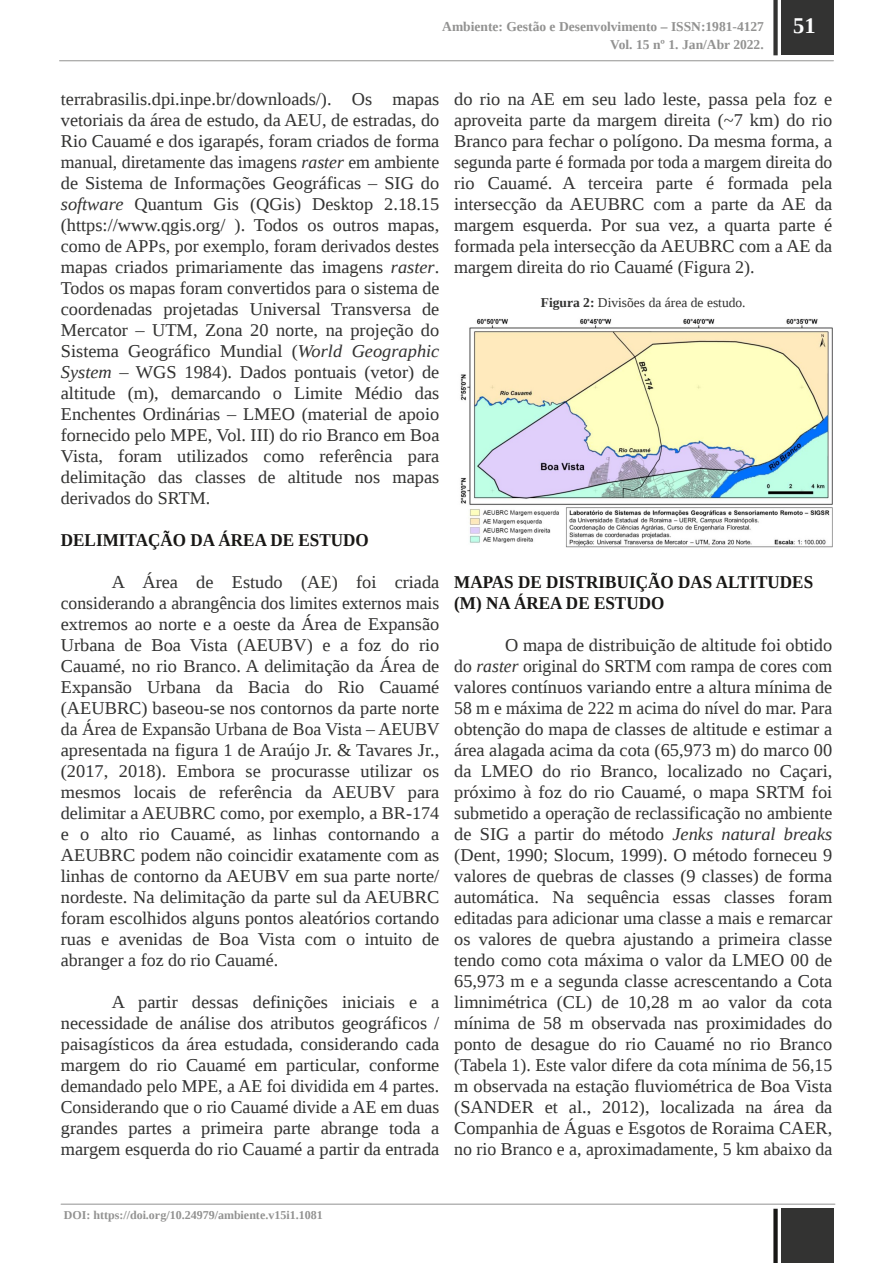
<style>
.page{position:relative;width:893px;height:1263px;background:#fff}
.page>*{position:absolute;margin:0;border:0;box-sizing:border-box;transform-origin:0 0}
.t1{font:700 22.5px "Liberation Serif";color:#fff}
.t2{font:18px/21px "Liberation Serif";color:#333332;text-align:justify}
.t3{font:700 18px/21px "Liberation Serif";letter-spacing:.005em;color:#181715;scale:.95 1}
.t4{font:700 13.5px/18px "Liberation Serif";color:#929291;text-align:right}
.t5{font:13.5px "Liberation Serif";color:#333332}
.t6{font:700 12px "Liberation Serif";color:#929291}
.s1{font-style:italic}
.s2{font-weight:700}
</style>
<div class="page">
<div style="left:781px;top:0;width:52px;height:55px;background:#333332"></div>
<div style="left:773px;top:0;width:5px;height:55px;background:#333332"></div>
<div style="left:781px;top:1209px;width:52px;height:54px;background:#333332"></div>
<div style="left:773px;top:1209px;width:5px;height:54px;background:#181715"></div>
<hr style="left:60px;top:60px;width:773px;height:1px;background:#929291">
<hr style="left:61px;top:1204px;width:774px;height:1px;background:#929291">
<img style="left:460px;top:318px;width:372px;height:229px">
<p class="t4" style="left:442px;top:18px;width:323px">Ambiente: Gestão e Desenvolvimento – ISSN:1981-4127<br>Vol. 15 nº 1. Jan/Abr 2022.</p>
<p class="t1" style="left:793px;top:13px;width:24px">51</p>
<p class="t2" style="left:61px;top:88px;width:380px">terrabrasilis.dpi.inpe.br/downloads/). Os mapas vetoriais da área de estudo, da AEU, de estradas, do Rio Cauamé e dos igarapés, foram criados de forma manual, diretamente das imagens <span class="s1">raster</span> em ambiente de Sistema de Informações Geográficas – SIG do <span class="s1">software</span> Quantum Gis (QGis) Desktop 2.18.15 (https://www.qgis.org/ ). Todos os outros mapas, como de APPs, por exemplo, foram derivados destes mapas criados primariamente das imagens <span class="s1">raster</span>.<br>Todos os mapas foram convertidos para o sistema de coordenadas projetadas Universal Transversa de Mercator – UTM, Zona 20 norte, na projeção do Sistema Geográfico Mundial (<span class="s1">World Geographic System</span> – WGS 1984). Dados pontuais (vetor) de altitude (m), demarcando o Limite Médio das Enchentes Ordinárias – LMEO (material de apoio fornecido pelo MPE, Vol. III) do rio Branco em Boa Vista, foram utilizados como referência para delimitação das classes de altitude nos mapas derivados do SRTM.</p>
<p class="t3" style="left:61px;top:529px;width:326px">DELIMITAÇÃO DA ÁREA DE ESTUDO</p>
<p class="t2" style="left:61px;top:571px;width:380px;text-indent:51px">A Área de Estudo (AE) foi criada considerando a abrangência dos limites externos mais extremos ao norte e a oeste da Área de Expansão Urbana de Boa Vista (AEUBV) e a foz do rio Cauamé, no rio Branco. A delimitação da Área de Expansão Urbana da Bacia do Rio Cauamé (AEUBRC) baseou-se nos contornos da parte norte da Área de Expansão Urbana de Boa Vista – AEUBV apresentada na figura 1 de Araújo Jr. &amp; Tavares Jr., (2017, 2018). Embora se procurasse utilizar os mesmos locais de referência da AEUBV para delimitar a AEUBRC como, por exemplo, a BR-174 e o alto rio Cauamé, as linhas contornando a AEUBRC podem não coincidir exatamente com as linhas de contorno da AEUBV em sua parte norte/ nordeste. Na delimitação da parte sul da AEUBRC foram escolhidos alguns pontos aleatórios cortando ruas e avenidas de Boa Vista com o intuito de abranger a foz do rio Cauamé.</p>
<p class="t2" style="left:61px;top:991px;width:380px;text-indent:51px">A partir dessas definições iniciais e a necessidade de análise dos atributos geográficos / paisagísticos da área estudada, considerando cada margem do rio Cauamé em particular, conforme demandado pelo MPE, a AE foi dividida em 4 partes.<br>Considerando que o rio Cauamé divide a AE em duas grandes partes a primeira parte abrange toda a margem esquerda do rio Cauamé a partir da entrada</p>
<p class="t2" style="left:454px;top:88px;width:380px">do rio na AE em seu lado leste, passa pela foz e aproveita parte da margem direita (~7 km) do rio Branco para fechar o polígono. Da mesma forma, a segunda parte é formada por toda a margem direita do rio Cauamé. A terceira parte é formada pela intersecção da AEUBRC com a parte da AE da margem esquerda. Por sua vez, a quarta parte é formada pela intersecção da AEUBRC com a AE da margem direita do rio Cauamé (Figura 2).</p>
<p class="t5" style="left:541px;top:295px;width:206px"><span class="s2">Figura 2:</span> Divisões da área de estudo.</p>
<p class="t3" style="left:454px;top:571px;width:379px">MAPAS DE DISTRIBUIÇÃO DAS ALTITUDES (M) NA ÁREA DE ESTUDO</p>
<p class="t2" style="left:454px;top:634px;width:380px;text-indent:51px">O mapa de distribuição de altitude foi obtido do <span class="s1">raster</span> original do SRTM com rampa de cores com valores contínuos variando entre a altura mínima de 58 m e máxima de 222 m acima do nível do mar. Para obtenção do mapa de classes de altitude e estimar a área alagada acima da cota (65,973 m) do marco 00 da LMEO do rio Branco, localizado no Caçari, próximo à foz do rio Cauamé, o mapa SRTM foi submetido a operação de reclassificação no ambiente de SIG a partir do método <span class="s1">Jenks natural breaks </span>(Dent, 1990; Slocum, 1999). O método forneceu 9 valores de quebras de classes (9 classes) de forma automática. Na sequência essas classes foram editadas para adicionar uma classe a mais e remarcar os valores de quebra ajustando a primeira classe tendo como cota máxima o valor da LMEO 00 de 65,973 m e a segunda classe acrescentando a Cota limnimétrica (CL) de 10,28 m ao valor da cota mínima de 58 m observada nas proximidades do ponto de desague do rio Cauamé no rio Branco (Tabela 1). Este valor difere da cota mínima de 56,15 m observada na estação fluviométrica de Boa Vista (SANDER et al., 2012), localizada na área da Companhia de Águas e Esgotos de Roraima CAER, no rio Branco e a, aproximadamente, 5 km abaixo da</p>
<p class="t6" style="left:64px;top:1208px;width:260px">DOI: https://doi.org/10.24979/ambiente.v15i1.1081</p>
</div>
